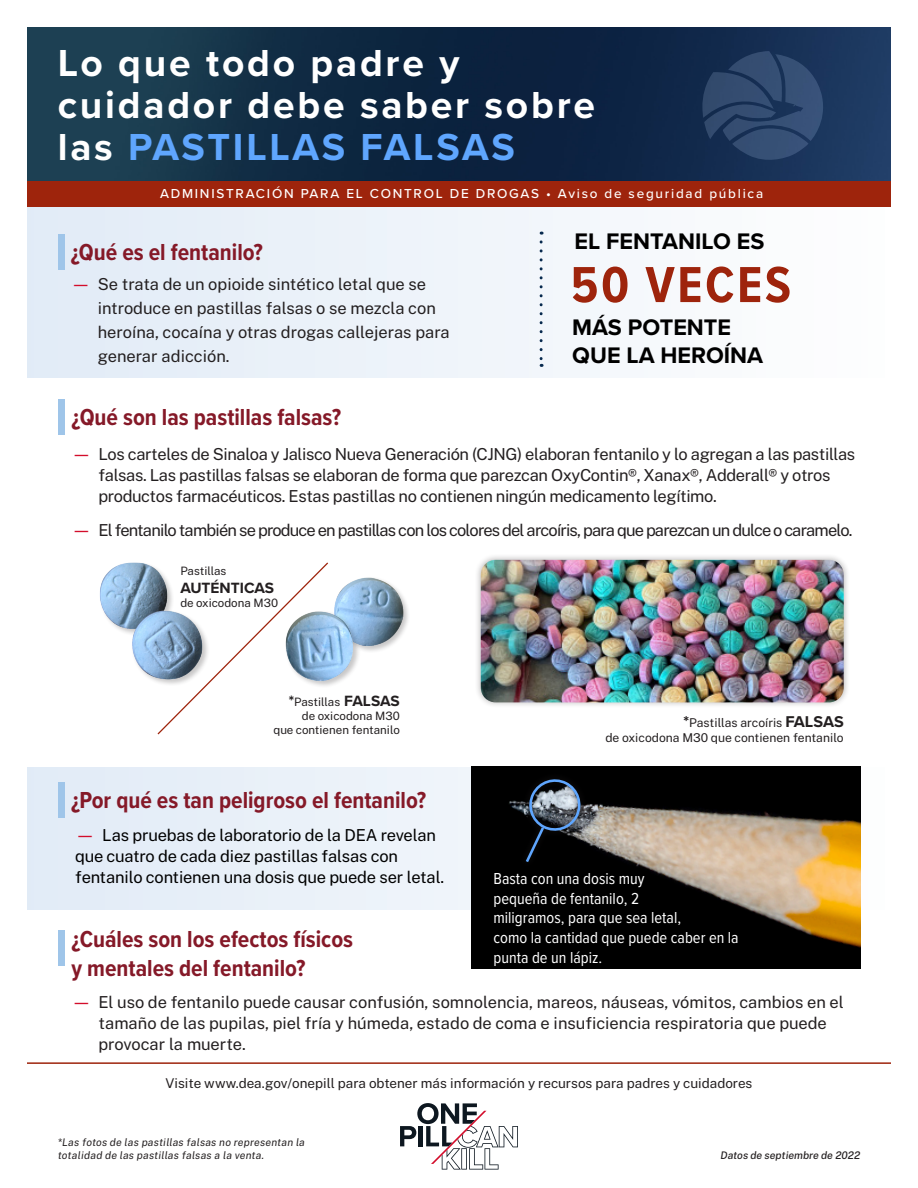
<style>
.page{position:relative;width:918px;height:1188px;background:#fff}
.page>*{position:absolute;margin:0;border:0;box-sizing:border-box;transform-origin:0 0}
.t1{font:700 52.5px "Proxima Nova Cond";letter-spacing:.05em;color:#9e240c}
.t2{font:700 39px/42px "Proxima Nova";letter-spacing:.07em;color:#fff}
.t3{font:700 24px "Proxima Nova Cond";color:#851928}
.t4{font:700 23.25px/28px "Proxima Nova";color:#000}
.t5{font:16.5px/24px "Public Sans";color:#231f20}
.t6{font:16.5px/21px "Public Sans";letter-spacing:-.025em;color:#231f20}
.t7{font:16.5px/21px "Public Sans";letter-spacing:-.01em;color:#000}
.Paragraph_Header{font:16.5px/19.8px "Proxima Nova Cond";color:#fff}
.t8{font:16.5px "Public Sans";letter-spacing:-.05em;color:#231f20}
.t9{font:700 15.45px "Proxima Nova";color:#231f20}
.t10{font:13.5px "Public Sans";color:#231f20}
.t11{font:500 13.5px "Proxima Nova";letter-spacing:.13em;color:#fff}
.t12{font:12.15px/14.5px "Public Sans";color:#231f20;text-align:right}
.t13{font:11.55px/14px "Public Sans";color:#231f20;text-align:right}
.t14{font:italic 10.5px/13.5px "Public Sans";letter-spacing:.015em;color:#231f20}
.t15{font:italic 500 10.5px "Public Sans";color:#231f20}
.s1{color:#5fa6fe}
.s2{font-size:18px;color:#d30d2b}
.s3{font-family:"Proxima Nova";font-weight:700;font-size:15.45px}
.s4{font-family:"Proxima Nova";font-weight:700;font-size:16.2px}
</style>
<div class="page">
<div style="left:27px;top:142px;width:864px;height:767px;background:linear-gradient(to right,#e1ebf6,#fdfefe)"></div>
<div style="left:0;top:379px;width:918px;height:388px;background:#fff"></div>
<img style="left:27px;top:27px;width:864px;height:154px">
<div style="left:27px;top:182px;width:864px;height:25px;background:#9e240c"></div>
<svg style="left:400px;top:1103px;width:118px;height:67px"></svg>
<div style="left:58px;top:235px;width:6px;height:35px;background:#9fc5e9"></div>
<svg style="left:540px;top:242px;width:3px;height:125px"></svg>
<div style="left:99px;top:562px;width:76px;height:74px;background:#231f20;opacity:.25"></div>
<img style="left:99px;top:562px;width:57px;height:68px">
<div style="left:131px;top:610px;width:79px;height:77px;background:#fff"></div>
<img style="left:132px;top:610px;width:24px;height:71px">
<img style="left:334px;top:577px;width:74px;height:74px">
<div style="left:285px;top:610px;width:76px;height:79px;background:#231f20;opacity:.25"></div>
<img style="left:330px;top:609px;width:25px;height:75px">
<svg style="left:156px;top:562px;width:174px;height:173px"></svg>
<svg style="left:699px;top:51px;width:129px;height:113px;background:#284166"></svg>
<div style="left:59px;top:399px;width:6px;height:36px;background:#9fc5e9"></div>
<div style="left:474px;top:554px;width:376px;height:155px;background:#231f20;opacity:.3"></div>
<img style="left:481px;top:560px;width:363px;height:142px">
<img style="left:472px;top:767px;width:388px;height:201px">
<div style="left:519px;top:772px;width:68px;height:96px;background:#231f20;opacity:.75"></div>
<svg style="left:523px;top:774px;width:63px;height:91px;background:#303943"></svg>
<hr style="left:27px;top:1062px;width:864px;height:2px;background:#9e240c">
<div style="left:59px;top:931px;width:6px;height:35px;background:#9fc5e9"></div>
<div style="left:58px;top:782px;width:7px;height:36px;background:#9fc5e9"></div>
<p class="t2" style="left:58px;top:41px;width:539px">Lo que todo padre y cuidador debe saber sobre las <span class="s1">PASTILLAS FALSAS</span></p>
<p class="t11" style="left:160px;top:184px;width:605px">ADMINISTRACIÓN PARA EL CONTROL DE DROGAS • Aviso de seguridad pública</p>
<p class="t3" style="left:71px;top:234px;width:194px">¿Qué es el fentanilo?</p>
<p class="t5" style="left:98px;top:271px;width:354px;text-indent:-27px"><span class="s2">—</span> Se trata de un opioide sintético letal que se introduce en pastillas falsas o se mezcla con heroína, cocaína y otras drogas callejeras para generar adicción.</p>
<p class="t4" style="left:574px;top:227px;width:192px">EL FENTANILO ES</p>
<p class="t1" style="left:571px;top:246px;width:222px">50 VECES</p>
<p class="t4" style="left:572px;top:313px;width:193px">MÁS POTENTE<br>QUE LA HEROÍNA</p>
<p class="t3" style="left:72px;top:399px;width:271px">¿Qué son las pastillas falsas?</p>
<p class="t6" style="left:99px;top:442px;width:758px;text-indent:-27px"><span class="s2">—</span> Los carteles de Sinaloa y Jalisco Nueva Generación (CJNG) elaboran fentanilo y lo agregan a las pastillas falsas. Las pastillas falsas se elaboran de forma que parezcan OxyContin®, Xanax®, Adderall® y otros productos farmacéuticos. Estas pastillas no contienen ningún medicamento legítimo.</p>
<p class="t8" style="left:72px;top:518px;width:783px"><span class="s2">—</span> El fentanilo también se produce en pastillas con los colores del arcoíris, para que parezcan un dulce o caramelo.</p>
<p class="t13" style="left:180px;top:563px;width:48px">Pastillas</p>
<p class="t9" style="left:180px;top:577px;width:95px">AUTÉNTICAS</p>
<p class="t13" style="left:180px;top:595px;width:99px">de oxicodona M30</p>
<p class="t13" style="left:289px;top:694px;width:113px"><span class="s3">*</span>Pastillas <span class="s3">FALSAS </span>de oxicodona M30</p>
<p class="t13" style="left:273px;top:722px;width:128px">que contienen fentanilo</p>
<p class="t12" style="left:605px;top:715px;width:240px"><span class="s4">*</span>Pastillas arcoíris <span class="s4">FALSAS<br></span>de oxicodona M30 que contienen fentanilo</p>
<p class="t3" style="left:71px;top:782px;width:357px">¿Por qué es tan peligroso el fentanilo?</p>
<p class="t7" style="left:75px;top:823px;width:370px"><span class="s2">—</span> Las pruebas de laboratorio de la DEA revelan que cuatro de cada diez pastillas falsas con fentanilo contienen una dosis que puede ser letal.</p>
<p class="Paragraph_Header" style="left:494px;top:868px;width:247px">Basta con una dosis muy<br>pequeña de fentanilo, 2<br>miligramos, para que sea letal,<br>como la cantidad que puede caber en la punta de un lápiz.</p>
<p class="t3" style="left:72px;top:921px;width:283px">¿Cuáles son los efectos físicos</p>
<p class="t3" style="left:72px;top:950px;width:235px">y mentales del fentanilo?</p>
<p class="t5" style="left:99px;top:990px;width:747px;line-height:21px;text-indent:-27px"><span class="s2">—</span> El uso de fentanilo puede causar confusión, somnolencia, mareos, náuseas, vómitos, cambios en el tamaño de las pupilas, piel fría y húmeda, estado de coma e insuficiencia respiratoria que puede provocar la muerte.</p>
<p class="t10" style="left:166px;top:1073px;width:588px">Visite www.dea.gov/onepill para obtener más información y recursos para padres y cuidadores</p>
<p class="t14" style="left:58px;top:1135px;width:249px">*Las fotos de las pastillas falsas no representan la totalidad de las pastillas falsas a la venta.</p>
<p class="t15" style="left:721px;top:1149px;width:141px">Datos de septiembre de 2022</p>
</div>
